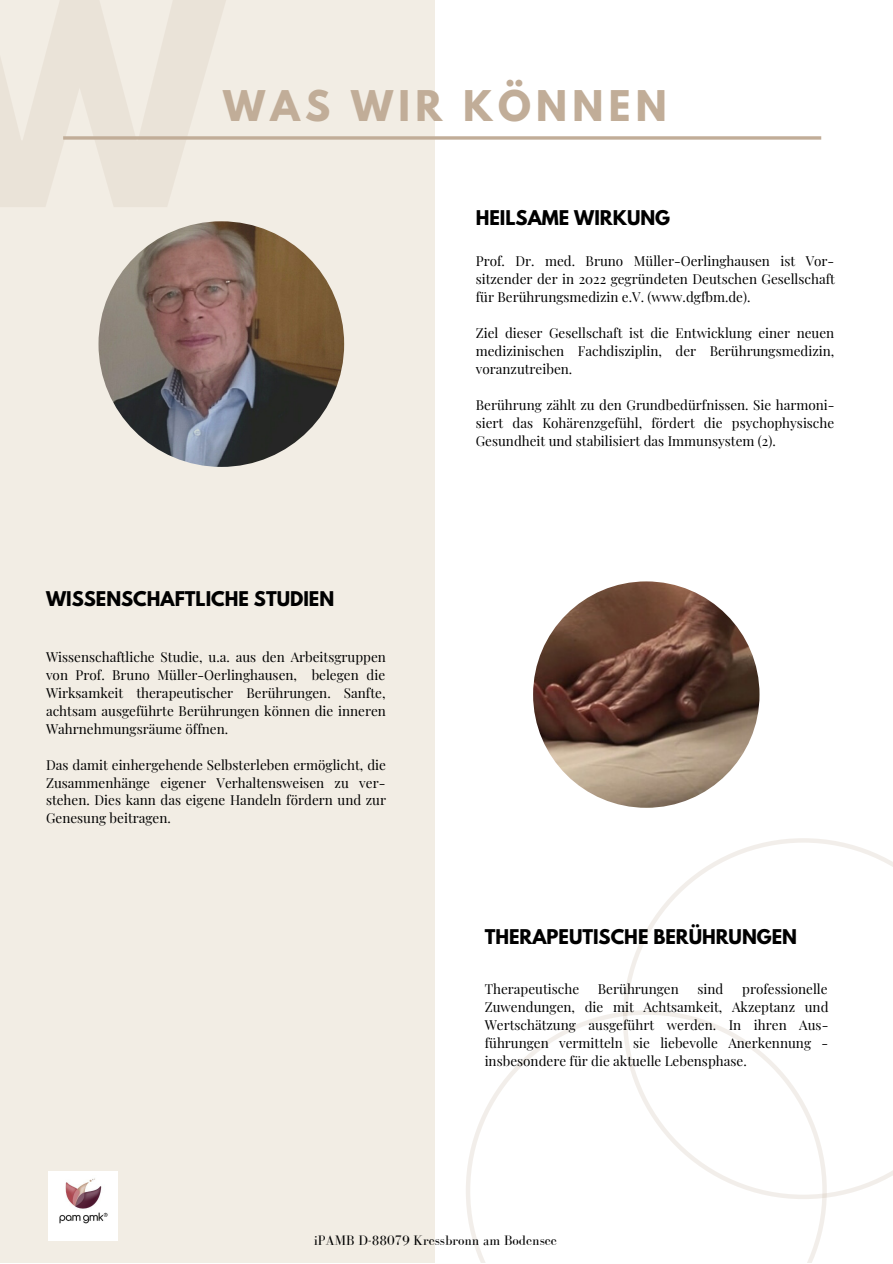
<style>
.page{position:relative;width:893px;height:1264px;background:#fff}
.page>*{position:absolute;margin:0;border:0;box-sizing:border-box;transform-origin:0 0}
.t1{font:700 37.5px "League Spartan";letter-spacing:.14em;color:#c1ad98}
.t2{font:700 18px "League Spartan";color:#000}
.t3{font:14.1px "Bodoni FLF";color:#000}
.t4{font:13.5px/18px "Playfair Display";color:#000;text-align:justify}
</style>
<div class="page">
<div style="left:0;top:0;width:435px;height:1262px;background:#f2ede4"></div>
<svg style="left:63px;top:136px;width:758px;height:4px;background:#c9b8a5"></svg>
<img style="left:98px;top:221px;width:246px;height:246px;border-radius:50%">
<img style="left:533px;top:581px;width:226px;height:226px;border-radius:50%">
<svg style="left:623px;top:838px;width:269px;height:361px"></svg>
<svg style="left:466px;top:1010px;width:360px;height:252px"></svg>
<img style="left:49px;top:1171px;width:68px;height:69px">
<p class="t1" style="left:223px;top:88px;width:445px">WAS WIR KÖNNEN</p>
<p class="t2" style="left:476px;top:208px;width:196px">HEILSAME WIRKUNG</p>
<p class="t2" style="left:46px;top:589px;width:290px">WISSENSCHAFTLICHE STUDIEN</p>
<p class="t4" style="left:46px;top:647px;width:341px">Wissenschaftliche Studie, u.a. aus den Arbeitsgruppen von Prof. Bruno Müller-Oerlinghausen, belegen die Wirksamkeit therapeutischer Berührungen. Sanfte, achtsam ausgeführte Berührungen können die inneren Wahrnehmungsräume öffnen.</p>
<p class="t4" style="left:46px;top:755px;width:341px">Das damit einhergehende Selbsterleben ermöglicht, die Zusammenhänge eigener Verhaltensweisen zu ver&shy;stehen. Dies kann das eigene Handeln fördern und zur Genesung beitragen.</p>
<p class="t4" style="left:476px;top:251px;width:360px">Prof. Dr. med. Bruno Müller-Oerlinghausen ist Vor&shy;sitzender der in 2022 gegründeten Deutschen Gesellschaft für Berührungsmedizin e.V. (www.dgfbm.de).</p>
<p class="t4" style="left:476px;top:323px;width:360px">Ziel dieser Gesellschaft ist die Entwicklung einer neuen medizinischen Fachdisziplin, der Berührungsmedizin, voranzutreiben.</p>
<p class="t4" style="left:476px;top:395px;width:360px">Berührung zählt zu den Grundbedürfnissen. Sie harmoni&shy;siert das Kohärenzgefühl, fördert die psychophysische Gesundheit und stabilisiert das Immunsystem (2).</p>
<p class="t2" style="left:484px;top:927px;width:314px">THERAPEUTISCHE BERÜHRUNGEN</p>
<p class="t4" style="left:484px;top:979px;width:96px">Therapeutische</p>
<p class="t4" style="left:598px;top:979px;width:82px">Berührungen</p>
<p class="t4" style="left:697px;top:979px;width:27px">sind</p>
<p class="t4" style="left:484px;top:979px;width:345px;text-indent:257px">professionelle Zuwendungen, die mit Achtsamkeit, Akzeptanz und Wertschätzung ausgeführt werden. In ihren Aus&shy;führungen vermitteln sie liebevolle Anerkennung - insbesondere für die aktuelle Lebensphase.</p>
<p class="t3" style="left:314px;top:1232px;width:245px">iPAMB D-88079 Kressbronn am Bodensee</p>
</div>
